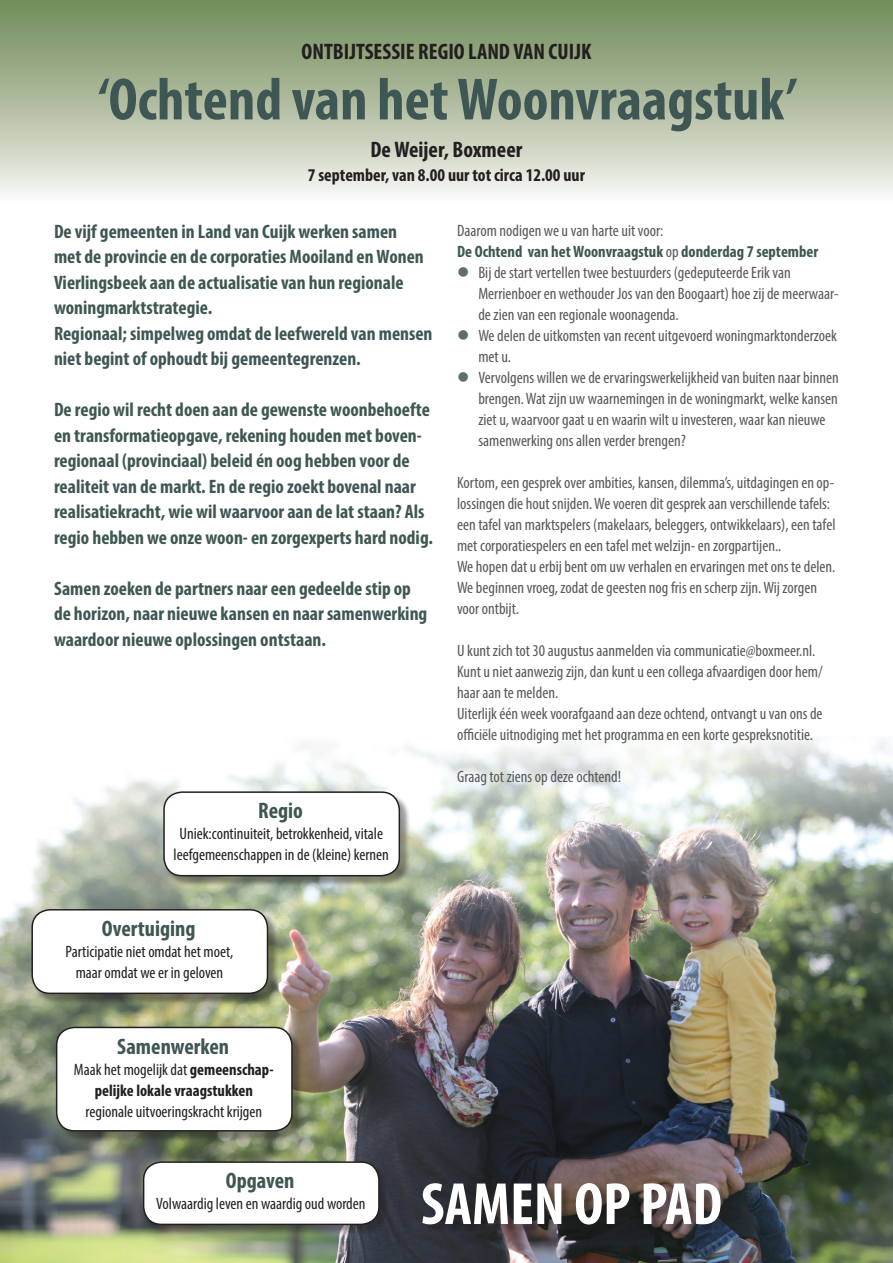
<style>
.page{position:relative;width:893px;height:1263px;background:#fff}
.page>*{position:absolute;margin:0;border:0;box-sizing:border-box;transform-origin:0 0}
.t1{font:700 condensed 60px "Myriad Pro";color:#3f5754}
.t2{font:700 condensed 60px "Myriad Pro";color:#fff}
.t3{font:700 condensed 22.5px "Myriad Pro";color:#231f20}
.t4{font:700 condensed 22.5px "Myriad Pro";color:#3f5754}
.t5{font:700 condensed 19.5px/25.5px "Myriad Pro";color:#3f5754}
.t6{font:700 condensed 18px "Myriad Pro";color:#231f20}
.t7{font:condensed 16.5px/21px "Myriad Pro";color:#57585a}
.t8{font:condensed 16.5px/21px "Myriad Pro";color:#231f20;text-align:center}
.t9{font:700 condensed 16.5px/21px "Myriad Pro";color:#231f20;text-align:center}
.t10{font:700 condensed 16.5px "Myriad Pro";color:#3f5754}
.s1{font-weight:400}
.s2{font-weight:400;color:#57585a}
</style>
<div class="page">
<div style="left:0;top:0;width:893px;height:204px;background:linear-gradient(to bottom,#6d8854,#f7f6f2)"></div>
<img style="left:0;top:739px;width:893px;height:524px">
<div style="left:424px;top:1184px;width:307px;height:51px;background:#231f20;opacity:.45"></div>
<div style="left:165px;top:793px;width:246px;height:94px;background:#231f20;opacity:.45"></div>
<div style="left:164px;top:792px;width:235px;height:84px;background:#fff;border-radius:18px"></div>
<div style="left:163px;top:791px;width:237px;height:85px;border:2px solid #231f20;border-radius:18px"></div>
<div style="left:33px;top:910px;width:246px;height:95px;background:#231f20;opacity:.45"></div>
<div style="left:32px;top:910px;width:235px;height:83px;background:#fff;border-radius:18px"></div>
<div style="left:31px;top:909px;width:237px;height:85px;border:2px solid #231f20;border-radius:18px"></div>
<div style="left:57px;top:1028px;width:246px;height:114px;background:#231f20;opacity:.45"></div>
<div style="left:57px;top:1027px;width:235px;height:104px;background:#fff;border-radius:18px"></div>
<div style="left:56px;top:1027px;width:237px;height:104px;border:2px solid #231f20;border-radius:18px"></div>
<div style="left:144px;top:1163px;width:246px;height:72px;background:#231f20;opacity:.45"></div>
<div style="left:144px;top:1162px;width:235px;height:62px;background:#fff;border-radius:18px"></div>
<div style="left:143px;top:1161px;width:237px;height:64px;border:2px solid #231f20;border-radius:18px"></div>
<h2 class="t3" style="left:302px;top:38px;width:291px">ONTBIJTSESSIE REGIO LAND VAN CUIJK</h2>
<h1 class="t1" style="left:98px;top:62px;width:701px">‘Ochtend van het Woonvraagstuk’</h1>
<h2 class="t3" style="left:371px;top:135px;width:153px">De Weijer, Boxmeer</h2>
<p class="t6" style="left:308px;top:164px;width:279px">7 september, van 8.00 uur tot circa 12.00 uur</p>
<p class="t5" style="left:54px;top:218px;width:380px">De vijf gemeenten in Land van Cuijk werken samen<br>met de provincie en de corporaties Mooiland en Wonen Vierlingsbeek aan de actualisatie van hun regionale woningmarktstrategie.<br>Regionaal; simpelweg omdat de leefwereld van mensen niet begint of ophoudt bij gemeentegrenzen.</p>
<p class="t5" style="left:54px;top:397px;width:380px">De regio wil recht doen aan de gewenste woonbehoefte en transformatieopgave, rekening houden met boven&shy;regionaal (provinciaal) beleid én oog hebben voor de realiteit van de markt. En de regio zoekt bovenal naar realisatiekracht, wie wil waarvoor aan de lat staan? Als regio hebben we onze woon- en zorgexperts hard nodig.</p>
<p class="t5" style="left:54px;top:575px;width:375px">Samen zoeken de partners naar een gedeelde stip op de horizon, naar nieuwe kansen en naar samenwerking waardoor nieuwe oplossingen ontstaan.</p>
<h2 class="t4" style="left:258px;top:797px;width:46px">Regio</h2>
<p class="t8" style="left:174px;top:823px;width:217px">Uniek:continuiteit, betrokkenheid, vitale leefgemeenschappen in de (kleine) kernen</p>
<h2 class="t4" style="left:102px;top:914px;width:95px">Overtuiging</h2>
<p class="t8" style="left:66px;top:941px;width:169px">Participatie niet omdat het moet, maar omdat we er in geloven</p>
<h2 class="t4" style="left:117px;top:1032px;width:113px">Samenwerken</h2>
<p class="t9" style="left:74px;top:1058px;width:200px"><span class="s1">Maak het mogelijk dat</span> gemeenschap&shy;pelijke lokale vraagstukken</p>
<p class="t8" style="left:86px;top:1100px;width:178px">regionale uitvoeringskracht krijgen</p>
<p class="t7" style="left:457px;top:219px;width:208px">Daarom nodigen we u van harte uit voor:</p>
<p class="t10" style="left:457px;top:241px;width:363px">De Ochtend van het Woonvraagstuk <span class="s2">op</span> donderdag 7 september</p>
<p class="t7" style="left:478px;top:261px;width:314px">Bij de start vertellen twee bestuurders (gedeputeerde Erik van</p>
<p class="t7" style="left:478px;top:282px;width:362px">Merrienboer en wethouder Jos van den Boogaart) hoe zij de meerwaar-</p>
<p class="t7" style="left:478px;top:303px;width:202px">de zien van een regionale woonagenda.</p>
<p class="t7" style="left:478px;top:324px;width:360px">We delen de uitkomsten van recent uitgevoerd woningmarktonderzoek</p>
<p class="t7" style="left:478px;top:345px;width:34px">met u.</p>
<p class="t7" style="left:478px;top:366px;width:362px">Vervolgens willen we de ervaringswerkelijkheid van buiten naar binnen</p>
<p class="t7" style="left:478px;top:387px;width:361px">brengen. Wat zijn uw waarnemingen in de woningmarkt, welke kansen</p>
<p class="t7" style="left:478px;top:408px;width:349px">ziet u, waarvoor gaat u en waarin wilt u investeren, waar kan nieuwe</p>
<p class="t7" style="left:478px;top:429px;width:209px">samenwerking ons allen verder brengen?</p>
<p class="t7" style="left:457px;top:471px;width:380px">Kortom, een gesprek over ambities, kansen, dilemma’s, uitdagingen en op&shy;lossingen die hout snijden. We voeren dit gesprek aan verschillende tafels: een tafel van marktspelers (makelaars, beleggers, ontwikkelaars), een tafel met corporatiespelers en een tafel met welzijn- en zorgpartijen..<br>We hopen dat u erbij bent om uw verhalen en ervaringen met ons te delen.<br>We beginnen vroeg, zodat de geesten nog fris en scherp zijn. Wij zorgen voor ontbijt.</p>
<p class="t7" style="left:457px;top:640px;width:367px">U kunt zich tot 30 augustus aanmelden via communicatie@boxmeer.nl.<br>Kunt u niet aanwezig zijn, dan kunt u een collega afvaardigen door hem/ haar aan te melden.<br>Uiterlijk één week voorafgaand aan deze ochtend, ontvangt u van ons de officiële uitnodiging met het programma en een korte gespreksnotitie.</p>
<p class="t7" style="left:457px;top:766px;width:165px">Graag tot ziens op deze ochtend!</p>
<h2 class="t4" style="left:226px;top:1167px;width:70px">Opgaven</h2>
<p class="t8" style="left:156px;top:1193px;width:211px">Volwaardig leven en waardig oud worden</p>
<h1 class="t2" style="left:421px;top:1166px;width:303px">SAMEN OP PAD</h1>
</div>
